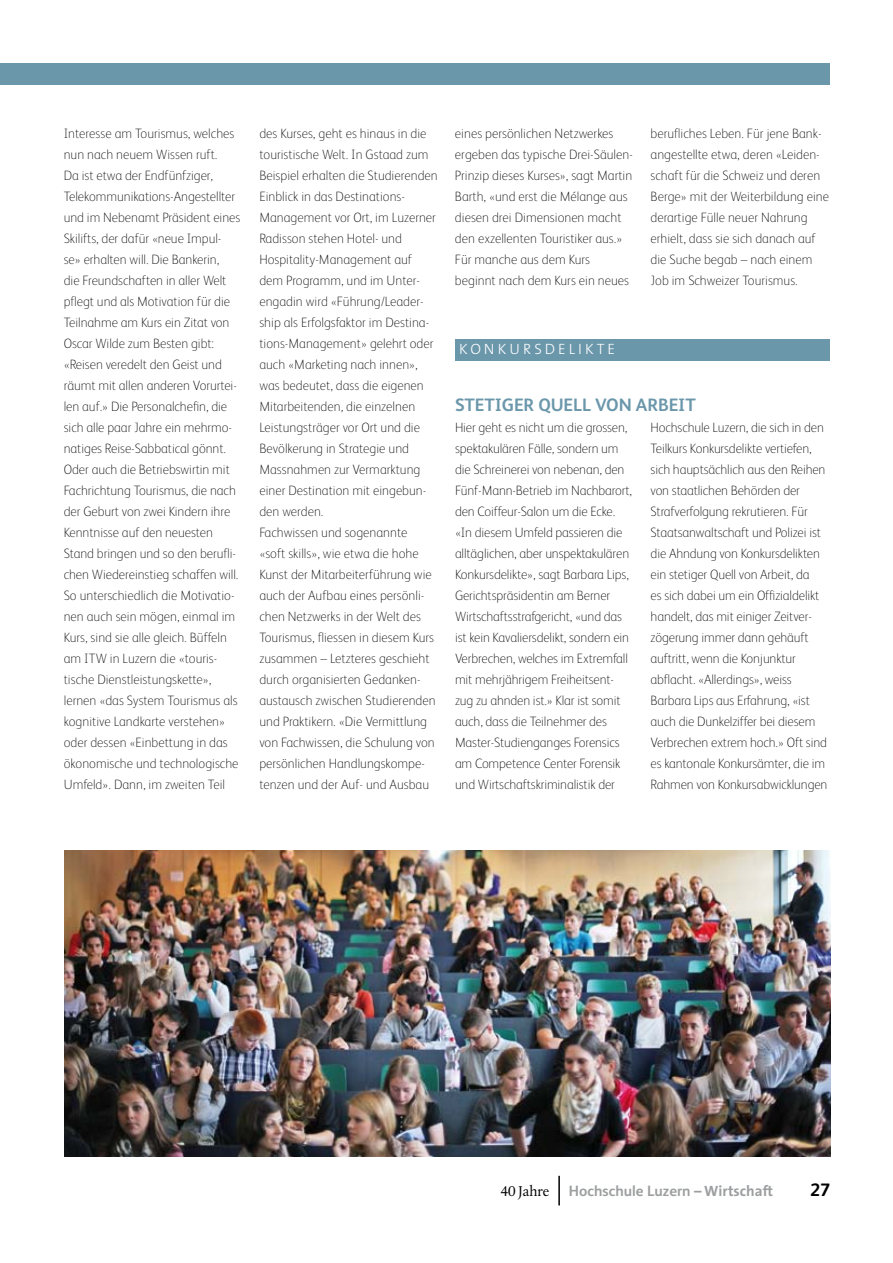
<style>
.page{position:relative;width:893px;height:1263px;background:#fff}
.page>*{position:absolute;margin:0;border:0;box-sizing:border-box;transform-origin:0 0}
.t1{font:700 18px "FS Albert";letter-spacing:.065em;color:#6b97ab}
.t2{font:700 18px "FS Albert";color:#000}
.t3{font:700 15px "FS Albert";color:#9c9e9f}
.t4{font:300 15px "The Sans";letter-spacing:.2em;color:#fff}
.t5{font:15px "Albertina MT Std";color:#000}
.t6{font:100 13.5px/21px "FS Albert";letter-spacing:-.005em;color:#000}
.s1{font-family:"The Sans"}
</style>
<div class="page">
<img style="left:65px;top:850px;width:765px;height:307px">
<hr style="left:558px;top:1176px;width:2px;height:29px;background:#000">
<div style="left:0;top:64px;width:829px;height:21px;background:#6b97ab"></div>
<div style="left:455px;top:339px;width:374px;height:21px;background:#6b97ab"></div>
<p class="t6" style="left:64px;top:122px;width:178px">Interesse am Tourismus, welches nun nach neuem Wissen ruft.<br>Da ist etwa der Endfünfziger,<br>Telekommunikations-Angestellter und im Nebenamt Präsident eines<br>Skilifts, der dafür «neue Impul&shy;se» erhalten will. Die Bankerin,<br>die Freundschaften in aller Welt pflegt und als Motivation für die<br>Teilnahme am Kurs ein Zitat von<br>Oscar Wilde zum Besten gibt: «Reisen veredelt den Geist und räumt mit allen anderen Vorurtei&shy;len auf.» Die Personalchefin, die sich alle paar Jahre ein mehrmo&shy;natiges Reise-Sabbatical gönnt.<br>Oder auch die Betriebswirtin mit<br>Fachrichtung Tourismus, die nach der Geburt von zwei Kindern ihre<br>Kenntnisse auf den neuesten<br>Stand bringen und so den berufli&shy;chen Wiedereinstieg schaffen will.<br>So unterschiedlich die Motivatio&shy;nen auch sein mögen, einmal im<br>Kurs, sind sie alle gleich. Büffeln am ITW in Luzern die «touris&shy;tische Dienstleistungskette», lernen «das System Tourismus als kognitive Landkarte verstehen» oder dessen «Einbettung in das ökonomische und technologische<br>Umfeld». Dann, im zweiten Teil</p>
<p class="t6" style="left:259px;top:122px;width:180px">des Kurses, geht es hinaus in die touristische Welt. In Gstaad zum<br>Beispiel erhalten die Studierenden<br>Einblick in das Destinations-<br>Management vor Ort, im Luzerner<br>Radisson stehen Hotel- und<br>Hospitality-Management auf dem Programm, und im Unter&shy;engadin wird «Führung/Leader&shy;ship als Erfolgsfaktor im Destina&shy;tions-Management» gelehrt oder auch «Marketing nach innen», was bedeutet, dass die eigenen<br>Mitarbeitenden, die einzelnen<br>Leistungsträger vor Ort und die<br>Bevölkerung in Strategie und<br>Massnahmen zur Vermarktung einer Destination mit eingebun&shy;den werden.<br>Fachwissen und sogenannte<br>«soft skills», wie etwa die hohe<br>Kunst der Mitarbeiterführung wie auch der Aufbau eines persönli&shy;chen Netzwerks in der Welt des<br>Tourismus, fliessen in diesem Kurs zusammen – Letzteres geschieht durch organisierten Gedanken&shy;austausch zwischen Studierenden und Praktikern. «Die Vermittlung von Fachwissen, die Schulung von persönlichen Handlungskompe&shy;tenzen und der Auf- und Ausbau</p>
<p class="t6" style="left:455px;top:123px;width:179px">eines persönlichen Netzwerkes ergeben das typische Drei-Säulen-<br>Prinzip dieses Kurses», sagt Martin<br>Barth, «und erst die Mélange aus diesen drei Dimensionen macht den exzellenten Touristiker aus.»<br>Für manche aus dem Kurs beginnt nach dem Kurs ein neues</p>
<p class="t6" style="left:651px;top:123px;width:180px">berufliches Leben. Für jene Bank&shy;angestellte etwa, deren «Leiden&shy;schaft für die Schweiz und deren<br>Berge» mit der Weiterbildung eine derartige Fülle neuer Nahrung erhielt, dass sie sich danach auf die Suche begab – nach einem<br>Job im Schweizer Tourismus.</p>
<p class="t4" style="left:459px;top:337px;width:157px">KONK URSDELIK TE</p>
<h1 class="t1" style="left:455px;top:393px;width:233px">Stetig er Quell von Arbeit</h1>
<p class="t6" style="left:455px;top:416px;width:179px">Hier geht es nicht um die grossen, spektakulären Fälle, sondern um die Schreinerei von nebenan, den Fünf-Mann-Betrieb im Nachbarort, den Coiffeur-Salon um die Ecke. «In diesem Umfeld passieren die alltäglichen, aber unspektakulären Konkursdelikte», sagt Barbara Lips, Gerichtspräsidentin am Berner Wirtschaftsstrafgericht, «und das ist kein Kavaliersdelikt, sondern ein Verbrechen, welches im Extremfall mit mehrjährigem Freiheitsent&shy;zug zu ahnden ist.» Klar ist somit auch, dass die Teilnehmer des Master-Studienganges Forensics am Competence Center Forensik und Wirtschaftskriminalistik der</p>
<p class="t6" style="left:651px;top:416px;width:178px">Hochschule Luzern, die sich in den Teilkurs Konkursdelikte vertiefen, sich hauptsächlich aus den Reihen von staatlichen Behörden der Strafverfolgung rekrutieren. Für Staatsanwaltschaft und Polizei ist die Ahndung von Konkursdelikten ein stetiger Quell von Arbeit, da<br>es sich dabei um ein Offizialdelikt handelt, das mit einiger Zeitver&shy;zögerung immer dann gehäuft auftritt, wenn die Konjunktur abflacht. «Allerdings», weiss Barbara Lips aus Erfahrung, «ist auch die Dunkelziffer bei diesem Verbrechen extrem hoch.» Oft sind es kantonale Konkursämter, die im Rahmen von Konkursabwicklungen</p>
<p class="t5" style="left:500px;top:1183px;width:50px">40 Jahre</p>
<p class="t3" style="left:569px;top:1181px;width:206px">Hochschule Luzern <span class="s1">– Wirtschaft</span></p>
<h1 class="t2" style="left:810px;top:1178px;width:22px">27</h1>
</div>
